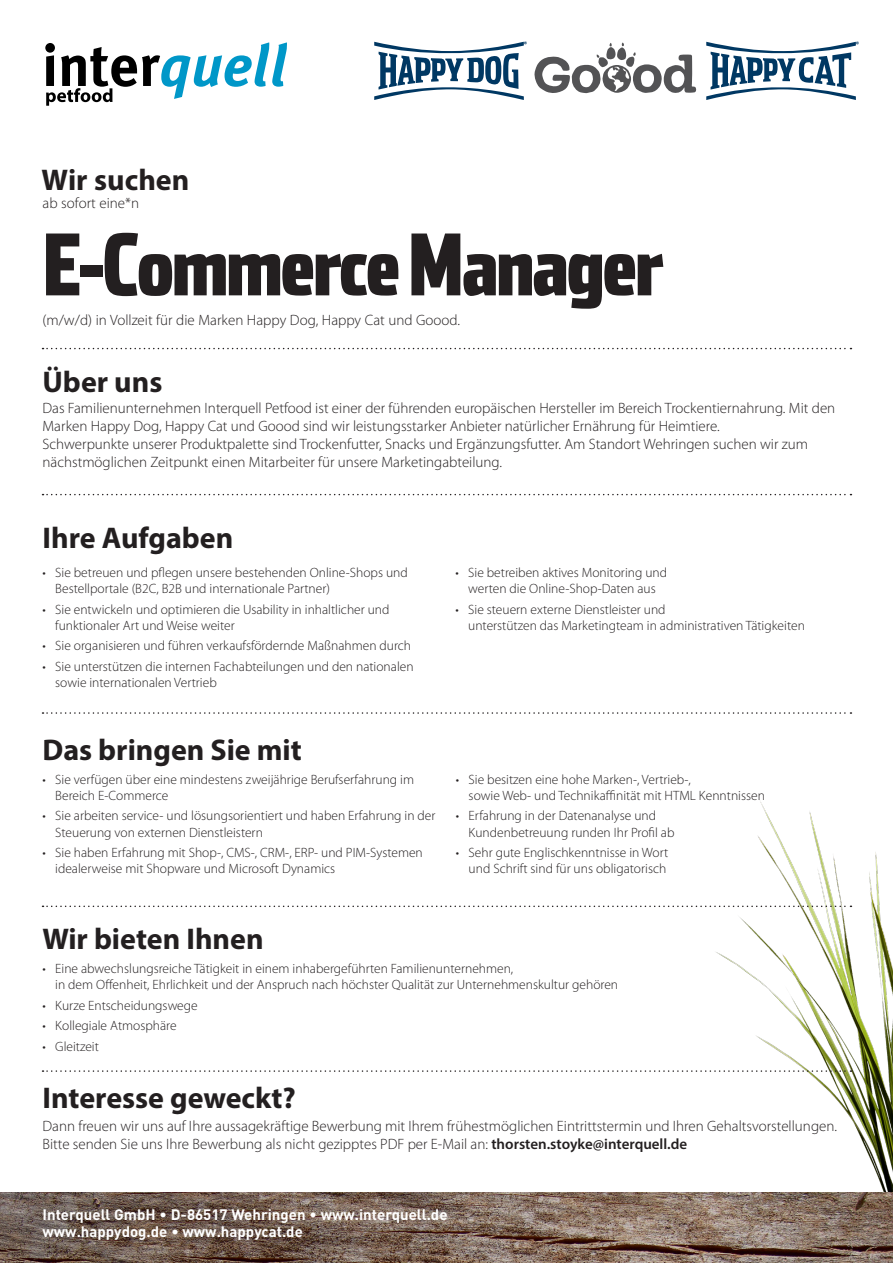
<style>
.page{position:relative;width:893px;height:1263px;background:#fff}
.page>*{position:absolute;margin:0;border:0;box-sizing:border-box;transform-origin:0 0}
.t1{font:900 84px "Stainless Comp";letter-spacing:-.02em;color:#231f20}
.t2{font:700 30px "Myriad Pro";color:#231f20}
.t3{font:300 15px/18px "Myriad Pro";color:#231f20}
.t4{font:700 15px/16.5px "DIN Pro";color:#fff}
.t5{font:300 13.5px/16.2px "Myriad Pro";color:#231f20}
.s1{font-weight:600}
</style>
<div class="page">
<img style="left:686px;top:801px;width:207px;height:392px">
<img style="left:0;top:1193px;width:893px;height:70px">
<svg style="left:43px;top:494px;width:808px;height:1px"></svg>
<svg style="left:43px;top:712px;width:808px;height:2px"></svg>
<svg style="left:43px;top:905px;width:808px;height:2px"></svg>
<svg style="left:43px;top:1070px;width:808px;height:2px"></svg>
<svg style="left:43px;top:348px;width:808px;height:1px"></svg>
<svg style="left:45px;top:42px;width:242px;height:64px"></svg>
<svg style="left:706px;top:42px;width:153px;height:58px"></svg>
<svg style="left:374px;top:42px;width:153px;height:58px"></svg>
<svg style="left:534px;top:43px;width:162px;height:50px"></svg>
<h2 class="t2" style="left:41px;top:161px;width:149px">Wir suchen</h2>
<p class="t3" style="left:43px;top:194px;width:98px">ab sofort eine*n</p>
<h1 class="t1" style="left:43px;top:213px;width:624px">E-Commerce Manager</h1>
<p class="t3" style="left:42px;top:310px;width:419px">(m/w/d) in Vollzeit für die Marken Happy Dog, Happy Cat und Goood.</p>
<h2 class="t2" style="left:43px;top:363px;width:121px">Über uns</h2>
<p class="t3" style="left:43px;top:399px;width:794px">Das Familienunternehmen Interquell Petfood ist einer der führenden europäischen Hersteller im Bereich Trockentiernahrung. Mit den Marken Happy Dog, Happy Cat und Goood sind wir leistungsstarker Anbieter natürlicher Ernährung für Heimtiere.<br>Schwerpunkte unserer Produktpalette sind Trockenfutter, Snacks und Ergänzungsfutter. Am Standort Wehringen suchen wir zum nächstmöglichen Zeitpunkt einen Mitarbeiter für unsere Marketingabteilung.</p>
<h2 class="t2" style="left:43px;top:518px;width:192px">Ihre Aufgaben</h2>
<p class="t5" style="left:55px;top:564px;width:354px;text-indent:-13px">• Sie betreuen und pflegen unsere bestehenden Online-Shops und<br>Bestellportale (B2C, B2B und internationale Partner)</p>
<p class="t5" style="left:55px;top:601px;width:336px;text-indent:-13px">• Sie entwickeln und optimieren die Usability in inhaltlicher und funktionaler Art und Weise weiter</p>
<p class="t5" style="left:43px;top:637px;width:370px">• Sie organisieren und führen verkaufsfördernde Maßnahmen durch</p>
<p class="t5" style="left:55px;top:658px;width:360px;text-indent:-13px">• Sie unterstützen die internen Fachabteilungen und den nationalen sowie internationalen Vertrieb</p>
<h2 class="t2" style="left:43px;top:730px;width:261px">Das bringen Sie mit</h2>
<p class="t5" style="left:55px;top:771px;width:360px;text-indent:-13px">• Sie verfügen über eine mindestens zweijährige Berufserfahrung im<br>Bereich E-Commerce</p>
<p class="t5" style="left:55px;top:808px;width:382px;text-indent:-13px">• Sie arbeiten service- und lösungsorientiert und haben Erfahrung in der<br>Steuerung von externen Dienstleistern</p>
<p class="t5" style="left:55px;top:844px;width:369px;text-indent:-13px">• Sie haben Erfahrung mit Shop-, CMS-, CRM-, ERP- und PIM-Systemen idealerweise mit Shopware und Microsoft Dynamics</p>
<h2 class="t2" style="left:43px;top:919px;width:223px">Wir bieten Ihnen</h2>
<p class="t5" style="left:455px;top:564px;width:213px;text-align:center">• Sie betreiben aktives Monitoring und werten die Online-Shop-Daten aus</p>
<p class="t5" style="left:468px;top:601px;width:338px;text-indent:-13px">• Sie steuern externe Dienstleister und<br>unterstützen das Marketingteam in administrativen Tätigkeiten</p>
<p class="t5" style="left:469px;top:771px;width:298px;text-indent:-13px">• Sie besitzen eine hohe Marken-, Vertrieb-,<br>sowie Web- und Technikaffinität mit HTML Kenntnissen</p>
<p class="t5" style="left:469px;top:808px;width:207px;text-indent:-13px">• Erfahrung in der Datenanalyse und<br>Kundenbetreuung runden Ihr Profil ab</p>
<p class="t5" style="left:456px;top:844px;width:214px;text-align:right">• Sehr gute Englischkenntnisse in Wort und Schrift sind für uns obligatorisch</p>
<p class="t5" style="left:55px;top:960px;width:564px;text-indent:-13px">• Eine abwechslungsreiche Tätigkeit in einem inhabergeführten Familienunternehmen,<br>in dem Offenheit, Ehrlichkeit und der Anspruch nach höchster Qualität zur Unternehmenskultur gehören</p>
<p class="t5" style="left:43px;top:997px;width:157px">• Kurze Entscheidungswege</p>
<p class="t5" style="left:43px;top:1017px;width:136px">• Kollegiale Atmosphäre</p>
<p class="t5" style="left:43px;top:1038px;width:58px">• Gleitzeit</p>
<h2 class="t2" style="left:43px;top:1079px;width:255px">Interesse geweckt?</h2>
<p class="t3" style="left:43px;top:1117px;width:796px">Dann freuen wir uns auf Ihre aussagekräftige Bewerbung mit Ihrem frühestmöglichen Eintrittstermin und Ihren Gehaltsvorstellungen.<br>Bitte senden Sie uns Ihre Bewerbung als nicht gezipptes PDF per E-Mail an: <span class="s1">thorsten.stoyke@interquell.de</span></p>
<p class="t4" style="left:43px;top:1206px;width:407px">Interquell GmbH • D-86517 Wehringen • www.interquell.de www.happydog.de • www.happycat.de</p>
</div>
